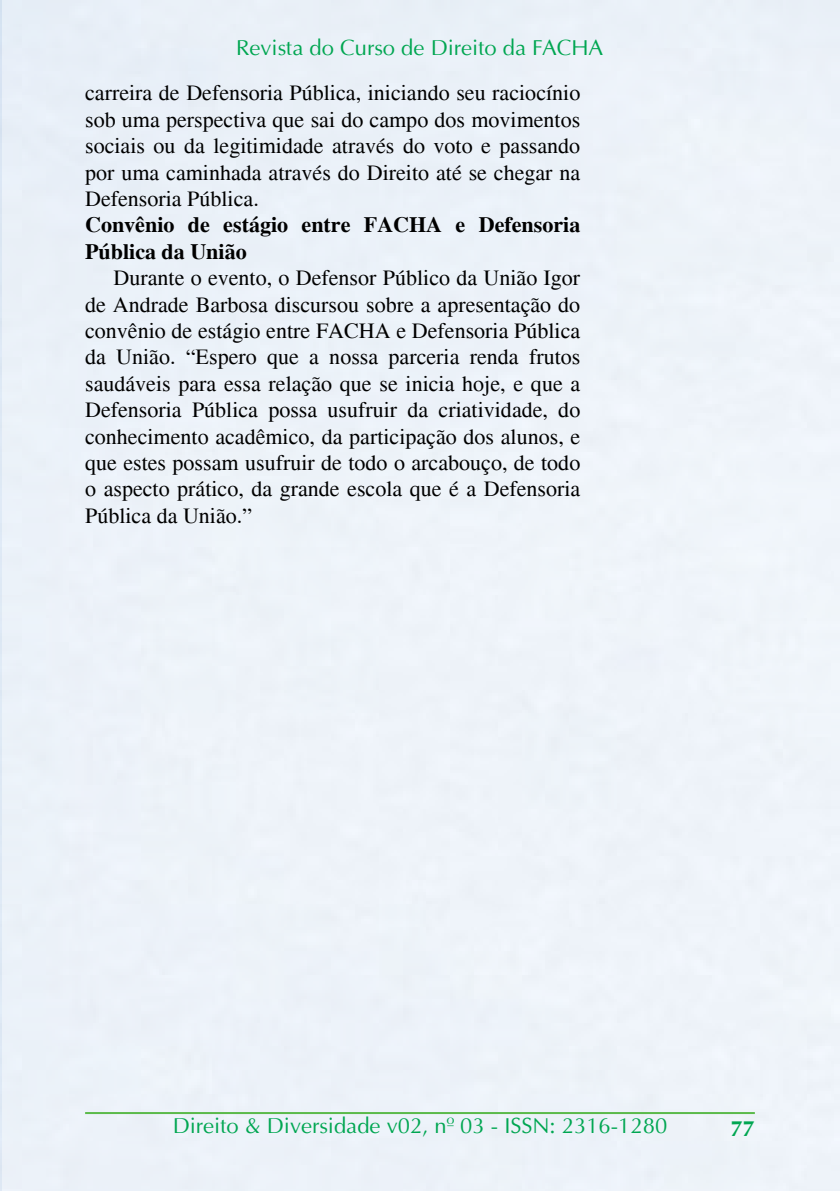
<style>
.page{position:relative;width:840px;height:1191px;background:#fff}
.page>*{position:absolute;margin:0;border:0;box-sizing:border-box;transform-origin:0 0}
.t1{font:22px/26.4px "Times";color:#000;text-align:justify}
.t2{font:22px "Ottawa Plain";color:#00a651}
.t3{font:700 22px/26.4px "Times";color:#000}
.t4{font:700 22px "Ottawa";color:#00a651}
</style>
<div class="page">
<div style="left:0;top:0;width:839px;height:1191px;background:#edf2f9"></div>
<hr style="left:85px;top:1112px;width:669px;height:2px;background:#5bba4a">
<p class="t2" style="left:236px;top:35px;width:368px">Revista do Curso de Direito da FACHA</p>
<p class="t1" style="left:85px;top:80px;width:496px">carreira de Defensoria Pública, iniciando seu raciocínio sob uma perspectiva que sai do campo dos movimentos sociais ou da legitimidade através do voto e passando por uma caminhada através do Direito até se chegar na Defensoria Pública.</p>
<p class="t3" style="left:85px;top:212px;width:496px">Convênio de estágio entre FACHA e Defensoria<br>Pública da União</p>
<p class="t1" style="left:85px;top:265px;width:496px;text-indent:28px">Durante o evento, o Defensor Público da União Igor de Andrade Barbosa discursou sobre a apresentação do convênio de estágio entre FACHA e Defensoria Pública da União. “Espero que a nossa parceria renda frutos saudáveis para essa relação que se inicia hoje, e que a Defensoria Pública possa usufruir da criatividade, do conhecimento acadêmico, da participação dos alunos, e que estes possam usufruir de todo o arcabouço, de todo o aspecto prático, da grande escola que é a Defensoria Pública da União.”</p>
<p class="t2" style="left:173px;top:1113px;width:496px">Direito &amp; Diversidade v02, nº 03 - ISSN: 2316-1280</p>
<p class="t4" style="left:730px;top:1115px;width:26px">77</p>
</div>
